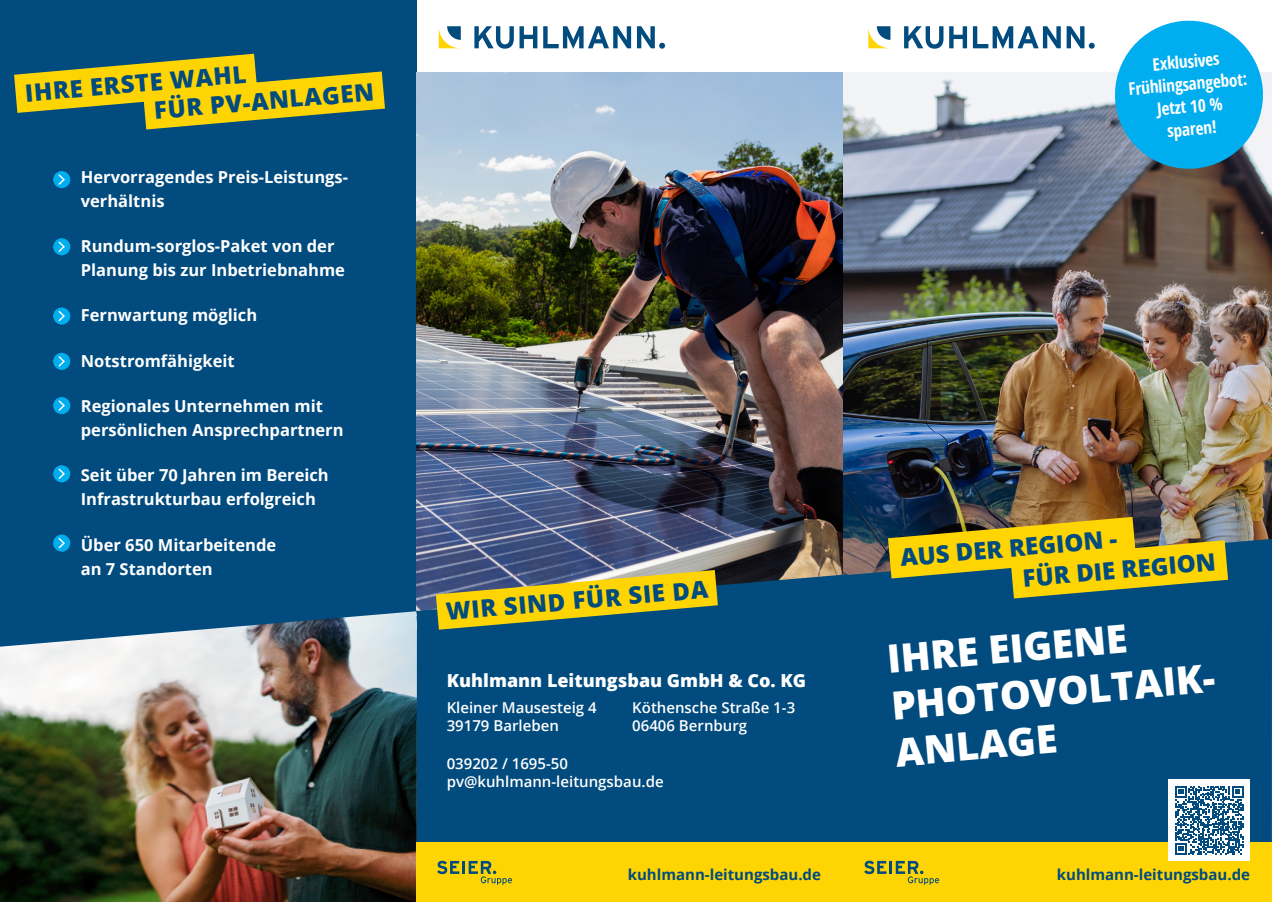
<style>
.page{position:relative;width:1272px;height:902px;background:#fff}
.page>*{position:absolute;margin:0;border:0;box-sizing:border-box;transform-origin:0 0}
.t1{font:800 39px/46.8px "Open Sans";color:#fff}
.t2{font:800 24px/31.3px "Open Sans";color:#014b7e}
.t3{font:800 18px "Open Sans";color:#fff}
.t4{font:700 condensed 17.25px/22.5px "Open Sans";color:#fff;text-align:center}
.t5{font:700 16.5px/24px "Open Sans";color:#fff}
.t6{font:600 15px/18px "Open Sans";color:#fff}
.t7{font:700 15px "Open Sans";color:#014b7e}
</style>
<div class="page">
<div style="left:0;top:0;width:417px;height:718px;background:#014b7e"></div>
<img style="left:842px;top:72px;width:429px;height:467px">
<img style="left:417px;top:72px;width:425px;height:502px">
<div style="left:842px;top:539px;width:429px;height:303px;background:#014b7e"></div>
<div style="left:417px;top:574px;width:429px;height:268px;background:#014b7e"></div>
<img style="left:0;top:611px;width:417px;height:290px">
<svg style="left:888px;top:517px;width:339px;height:81px;background:#b0a328"></svg>
<svg style="left:436px;top:570px;width:282px;height:59px;background:#aba438"></svg>
<div style="left:417px;top:842px;width:854px;height:59px;background:#fed503"></div>
<svg style="left:437px;top:860px;width:75px;height:25px"></svg>
<svg style="left:864px;top:860px;width:75px;height:25px"></svg>
<svg style="left:868px;top:26px;width:22px;height:22px"></svg>
<svg style="left:904px;top:26px;width:39px;height:23px"></svg>
<svg style="left:949px;top:26px;width:111px;height:23px"></svg>
<svg style="left:1066px;top:26px;width:28px;height:23px"></svg>
<svg style="left:439px;top:26px;width:22px;height:22px"></svg>
<svg style="left:474px;top:26px;width:63px;height:23px"></svg>
<svg style="left:543px;top:26px;width:88px;height:23px"></svg>
<svg style="left:637px;top:26px;width:28px;height:23px"></svg>
<div style="left:1168px;top:779px;width:81px;height:81px;background:#fff"></div>
<svg style="left:1175px;top:786px;width:68px;height:68px"></svg>
<svg style="left:1111px;top:20px;width:155px;height:152px;background:#32b2e3"></svg>
<svg style="left:14px;top:54px;width:371px;height:75px"></svg>
<div style="left:53px;top:171px;width:18px;height:17px;background:#00aeef;border-radius:50%"></div>
<svg style="left:58px;top:174px;width:7px;height:11px"></svg>
<svg style="left:53px;top:238px;width:18px;height:18px"></svg>
<svg style="left:57px;top:240px;width:9px;height:13px"></svg>
<svg style="left:53px;top:307px;width:18px;height:18px"></svg>
<svg style="left:57px;top:309px;width:9px;height:13px"></svg>
<svg style="left:53px;top:352px;width:18px;height:18px"></svg>
<svg style="left:57px;top:355px;width:9px;height:13px"></svg>
<svg style="left:53px;top:396px;width:18px;height:18px"></svg>
<svg style="left:57px;top:399px;width:9px;height:13px"></svg>
<div style="left:53px;top:465px;width:18px;height:17px;background:#00aeef;border-radius:50%"></div>
<svg style="left:58px;top:468px;width:7px;height:11px"></svg>
<svg style="left:53px;top:534px;width:18px;height:18px"></svg>
<svg style="left:57px;top:536px;width:9px;height:13px"></svg>
<h2 class="t2" style="left:150px;top:66px;width:222px;line-height:28.8px;text-indent:-127px;rotate:-5deg">IHRE ERSTE WAHL<br>FÜR PV-ANLAGEN</h2>
<p class="t5" style="left:81px;top:164px;width:269px">Hervorragendes Preis-Leistungs&shy;verhältnis</p>
<p class="t5" style="left:81px;top:234px;width:266px">Rundum-sorglos-Paket von der<br>Planung bis zur Inbetriebnahme</p>
<p class="t5" style="left:81px;top:303px;width:178px">Fernwartung möglich</p>
<p class="t5" style="left:81px;top:348px;width:155px">Notstromfähigkeit</p>
<p class="t5" style="left:81px;top:393px;width:264px">Regionales Unternehmen mit persönlichen Ansprechpartnern</p>
<p class="t5" style="left:81px;top:463px;width:249px">Seit über 70 Jahren im Bereich<br>Infrastrukturbau erfolgreich</p>
<p class="t5" style="left:81px;top:532px;width:197px">Über 650 Mitarbeitende an 7 Standorten</p>
<p class="t4" style="left:1125px;top:55px;width:120px;rotate:-5deg">Exklusives<br>Frühlingsangebot:<br>Jetzt 10 % sparen!</p>
<h2 class="t2" style="left:444px;top:595px;width:264px;rotate:-5deg">WIR SIND FÜR SIE DA</h2>
<p class="t3" style="left:446px;top:666px;width:361px">Kuhlmann Leitungsbau GmbH &amp; Co. KG</p>
<p class="t6" style="left:632px;top:698px;width:164px">Köthensche Straße 1-3<br>06406 Bernburg</p>
<p class="t6" style="left:446px;top:698px;width:151px">Kleiner Mausesteig 4<br>39179 Barleben</p>
<p class="t6" style="left:446px;top:753px;width:218px">039202 / 1695-50 pv@kuhlmann-leitungsbau.de</p>
<p class="t7" style="left:627px;top:863px;width:195px">kuhlmann-leitungsbau.de</p>
<h2 class="t2" style="left:1018px;top:530px;width:195px;text-indent:-120px;rotate:-5deg">AUS DER REGION -<br>FÜR DIE REGION</h2>
<h1 class="t1" style="left:885px;top:633px;width:333px;rotate:-5deg">IHRE EIGENE<br>PHOTOVOLTAIK-<br>ANLAGE</h1>
<p class="t7" style="left:1056px;top:863px;width:195px">kuhlmann-leitungsbau.de</p>
</div>
